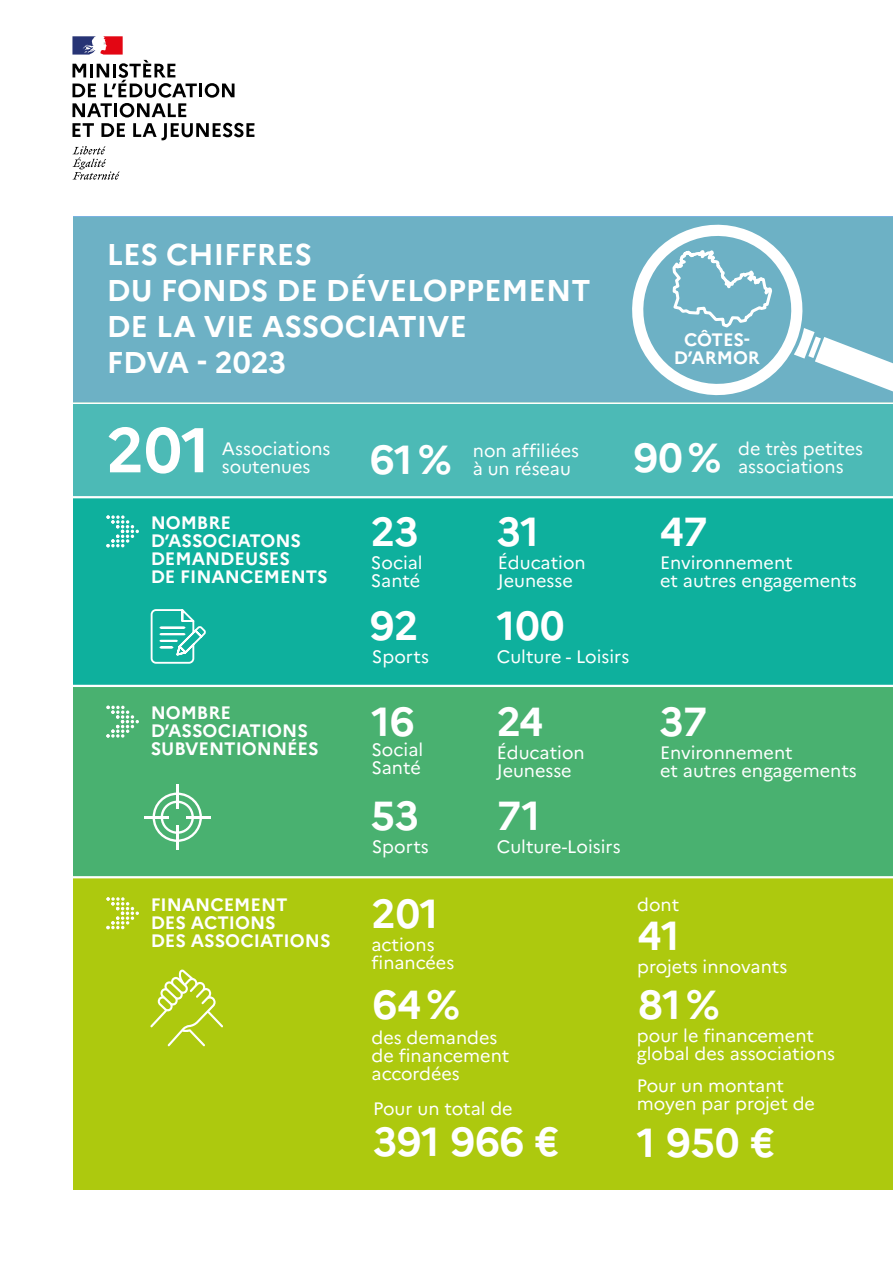
<style>
.page{position:relative;width:893px;height:1263px;background:#fff}
.page>*{position:absolute;margin:0;border:0;box-sizing:border-box;transform-origin:0 0}
.t1{font:700 63px "Marianne";color:#fff}
.t2{font:700 40.5px/74.1px "Marianne";color:#fff;text-align:center}
.t3{font:700 30px/36px "Marianne";color:#fff}
.t4{font:18px/18px "Marianne";color:#fff}
.t5{font:700 18px/18px "Marianne";color:#fff}
</style>
<div class="page">
<div style="left:56px;top:217px;width:837px;height:186px;background:#6db1c5"></div>
<div style="left:72px;top:404px;width:821px;height:93px;background:#4cbab6"></div>
<div style="left:70px;top:686px;width:823px;height:191px;background:#49b170"></div>
<div style="left:52px;top:877px;width:841px;height:321px;background:#adc90e"></div>
<div style="left:72px;top:498px;width:821px;height:188px;background:#0eb09d"></div>
<hr style="left:17px;top:496px;width:876px;height:2px;background:#fff">
<hr style="left:0;top:685px;width:893px;height:2px;background:#fff">
<hr style="left:0;top:876px;width:893px;height:2px;background:#fff">
<svg style="left:106px;top:706px;width:33px;height:32px"></svg>
<svg style="left:106px;top:897px;width:33px;height:32px"></svg>
<svg style="left:106px;top:515px;width:33px;height:32px"></svg>
<svg style="left:153px;top:792px;width:49px;height:50px"></svg>
<hr style="left:144px;top:816px;width:25px;height:2px;background:#fff">
<hr style="left:186px;top:816px;width:24px;height:2px;background:#fff">
<hr style="left:176px;top:784px;width:2px;height:25px;background:#fff">
<hr style="left:176px;top:825px;width:2px;height:25px;background:#fff">
<svg style="left:150px;top:609px;width:56px;height:55px"></svg>
<svg style="left:150px;top:969px;width:73px;height:77px"></svg>
<svg style="left:621px;top:216px;width:272px;height:187px"></svg>
<div style="left:0;top:1191px;width:893px;height:72px;background:#fff"></div>
<div style="left:0;top:0;width:72px;height:1263px;background:#fff"></div>
<svg style="left:72px;top:123px;width:22px;height:14px"></svg>
<svg style="left:101px;top:123px;width:24px;height:14px"></svg>
<svg style="left:133px;top:123px;width:121px;height:17px"></svg>
<svg style="left:72px;top:146px;width:48px;height:34px"></svg>
<svg style="left:72px;top:36px;width:163px;height:81px"></svg>
<h3 class="t3" style="left:107px;top:236px;width:485px">LES CHIFFRES<br>DU FONDS DE DÉVELOPPEMENT<br>DE LA VIE ASSOCIATIVE<br>FDVA - 2023</h3>
<h1 class="t1" style="left:106px;top:411px;width:106px">201</h1>
<p class="t4" style="left:222px;top:439px;width:110px">Associations soutenues</p>
<p class="t5" style="left:151px;top:513px;width:178px">NOMBRE<br>D’ASSOCIATONS<br>DEMANDEUSES<br>DE FINANCEMENTS</p>
<h2 class="t2" style="left:370px;top:422px;width:83px">61%</h2>
<p class="t4" style="left:473px;top:441px;width:108px">non affiliées à un réseau</p>
<h2 class="t2" style="left:371px;top:494px;width:49px">23</h2>
<h2 class="t2" style="left:497px;top:494px;width:44px">31</h2>
<p class="t4" style="left:371px;top:553px;width:53px">Social<br>Santé</p>
<p class="t4" style="left:498px;top:553px;width:89px">Éducation<br>Jeunesse</p>
<h2 class="t2" style="left:370px;top:588px;width:50px">92</h2>
<h2 class="t2" style="left:497px;top:588px;width:69px">100</h2>
<p class="t5" style="left:674px;top:331px;width:88px;text-align:center">CÔTES-<br>D’ARMOR</p>
<h2 class="t2" style="left:634px;top:420px;width:89px">90%<br>47</h2>
<p class="t4" style="left:738px;top:439px;width:127px">de très petites associations</p>
<p class="t4" style="left:660px;top:553px;width:198px">Environnement<br>et autres engagements</p>
<p class="t5" style="left:151px;top:704px;width:170px">NOMBRE<br>D’ASSOCIATIONS<br>SUBVENTIONNÉES</p>
<p class="t5" style="left:151px;top:895px;width:181px">FINANCEMENT<br>DES ACTIONS<br>DES ASSOCIATIONS</p>
<p class="t4" style="left:372px;top:647px;width:59px">Sports</p>
<p class="t4" style="left:497px;top:647px;width:134px">Culture - Loisirs</p>
<h2 class="t2" style="left:371px;top:684px;width:45px">16</h2>
<h2 class="t2" style="left:497px;top:684px;width:48px">24</h2>
<h2 class="t2" style="left:660px;top:684px;width:49px">37</h2>
<p class="t4" style="left:371px;top:740px;width:53px">Social<br>Santé</p>
<p class="t4" style="left:497px;top:744px;width:89px">Éducation<br>Jeunesse</p>
<p class="t4" style="left:660px;top:744px;width:198px">Environnement<br>et autres engagements</p>
<h2 class="t2" style="left:371px;top:778px;width:50px">53</h2>
<h2 class="t2" style="left:497px;top:778px;width:45px">71</h2>
<p class="t4" style="left:372px;top:837px;width:59px">Sports</p>
<p class="t4" style="left:497px;top:837px;width:125px">Culture-Loisirs</p>
<h2 class="t2" style="left:372px;top:876px;width:68px">201</h2>
<p class="t4" style="left:371px;top:935px;width:84px">actions financées</p>
<p class="t4" style="left:637px;top:895px;width:44px">dont</p>
<h2 class="t2" style="left:637px;top:898px;width:44px">41</h2>
<p class="t4" style="left:637px;top:957px;width:152px">projets innovants</p>
<h2 class="t2" style="left:373px;top:967px;width:89px">64%</h2>
<h2 class="t2" style="left:638px;top:967px;width:83px">81%</h2>
<p class="t4" style="left:372px;top:1028px;width:139px">des demandes de financement accordées</p>
<p class="t4" style="left:637px;top:1026px;width:200px">pour le financement global des associations</p>
<p class="t4" style="left:637px;top:1076px;width:180px">Pour un montant moyen par projet de</p>
<p class="t4" style="left:373px;top:1099px;width:141px">Pour un total de</p>
<h2 class="t2" style="left:373px;top:1105px;width:188px">391 966 €</h2>
<h2 class="t2" style="left:637px;top:1105px;width:139px">1 950 €</h2>
</div>
